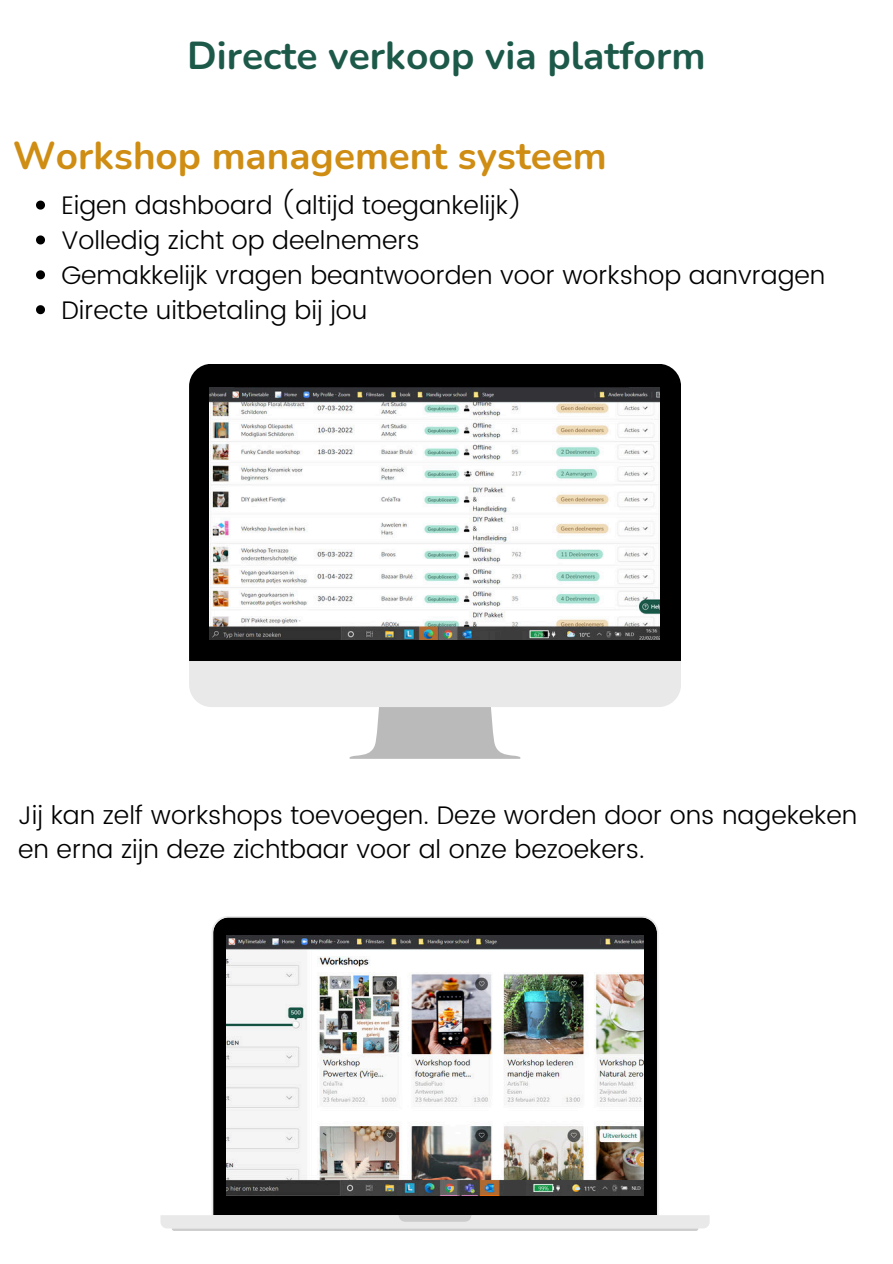
<style>
.page{position:relative;width:893px;height:1264px;background:#fff}
.page>*{position:absolute;margin:0;border:0;box-sizing:border-box;transform-origin:0 0}
.t1{font:700 39px "Nunito";color:#1c5949}
.t2{font:700 38.7px "Nunito";color:#cf8d13}
.t3{font:300 25.5px/34.8px "Poppins";color:#000}
</style>
<div class="page">
<div style="left:189px;top:364px;width:492px;height:297px;background:#000"></div>
<svg style="left:189px;top:661px;width:492px;height:97px"></svg>
<img style="left:210px;top:387px;width:449px;height:252px">
<svg style="left:160px;top:916px;width:549px;height:312px"></svg>
<svg style="left:398px;top:1215px;width:73px;height:6px"></svg>
<svg style="left:172px;top:1228px;width:526px;height:2px"></svg>
<img style="left:227px;top:935px;width:416px;height:260px">
<svg style="left:36px;top:201px;width:9px;height:9px"></svg>
<svg style="left:36px;top:235px;width:9px;height:9px"></svg>
<svg style="left:36px;top:270px;width:9px;height:9px"></svg>
<svg style="left:36px;top:305px;width:9px;height:9px"></svg>
<h1 class="t1" style="left:187px;top:28px;width:520px">Directe verkoop via platform</h1>
<h2 class="t2" style="left:13px;top:128px;width:595px">Workshop management systeem</h2>
<p class="t3" style="left:61px;top:189px;width:765px">Eigen dashboard (altijd toegankelijk)<br>Volledig zicht op deelnemers<br>Gemakkelijk vragen beantwoorden voor workshop aanvragen Directe uitbetaling bij jou</p>
<p class="t3" style="left:18px;top:798px;width:840px">Jij kan zelf workshops toevoegen. Deze worden door ons nagekeken en erna zijn deze zichtbaar voor al onze bezoekers.</p>
</div>
